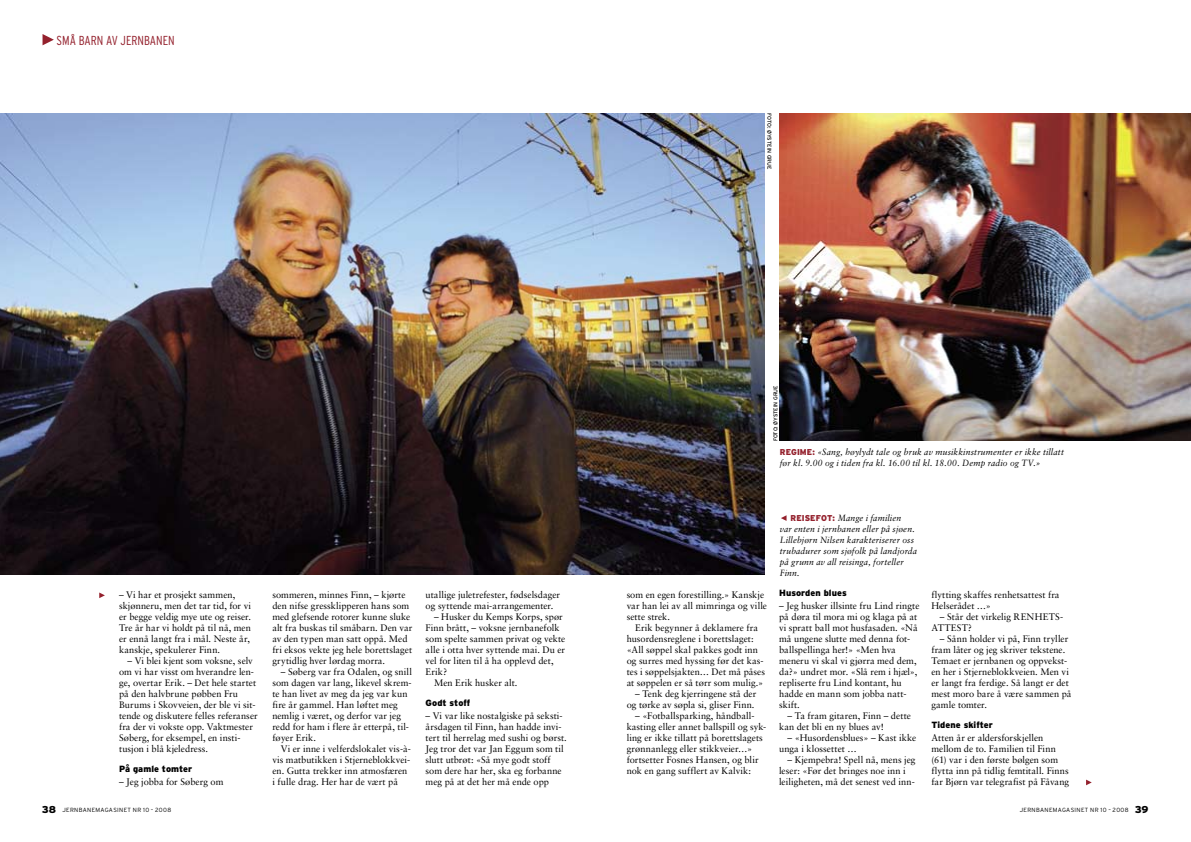
<style>
.page{position:relative;width:1191px;height:842px;background:#fff}
.page>*{position:absolute;margin:0;border:0;box-sizing:border-box;transform-origin:0 0}
.t1{font:300 condensed 13px "Interstate";color:#94212d}
.t2{font:9.5px/11px "Sabon";color:#000}
.t3{font:italic 9px/11px "Sabon";letter-spacing:.015em;color:#000;scale:.95 1}
.t4{font:900 9px "Interstate";letter-spacing:.01em;color:#000}
.t5{font:300 6px "Interstate";letter-spacing:.055em;color:#000}
.t6{font:5.5px "Interstate";color:#000}
.s1{font-family:"Interstate";font-weight:900;font-style:normal;font-size:8.5px;color:#94212d}
.s2{font-weight:900;font-size:10px}
</style>
<div class="page">
<svg style="left:43px;top:34px;width:11px;height:11px"></svg>
<svg style="left:1086px;top:780px;width:5px;height:5px"></svg>
<img style="left:0;top:113px;width:764px;height:461px">
<img style="left:780px;top:113px;width:411px;height:328px">
<svg style="left:99px;top:592px;width:6px;height:6px"></svg>
<svg style="left:781px;top:515px;width:5px;height:6px"></svg>
<h1 class="t1" style="left:57px;top:33px;width:118px">SMÅ BARN AV JERNBANEN</h1>
<p class="t6" style="left:772px;top:113px;width:57px;rotate:90deg">Foto: ØYSTEIN GRUE</p>
<p class="t2" style="left:119px;top:589px;width:133px">– Vi har et prosjekt sammen, skjønneru, men det tar tid, for vi er begge veldig mye ute og reiser.<br>Tre år har vi holdt på til nå, men er ennå langt fra i mål. Neste år, kanskje, spekulerer Finn.</p>
<p class="t2" style="left:119px;top:655px;width:140px;text-indent:9px">– Vi blei kjent som voksne, selv om vi har visst om hverandre len&shy;ge, overtar Erik. – Det hele startet på den halvbrune pøbben Fru<br>Burums i Skovveien, der ble vi sit&shy;tende og diskutere felles referanser fra der vi vokste opp. Vaktmester<br>Søberg, for eksempel, en insti&shy;tusjon i blå kjeledress.</p>
<p class="t4" style="left:119px;top:764px;width:75px">På gamle tomter</p>
<p class="t2" style="left:119px;top:776px;width:106px">– Jeg jobba for Søberg om</p>
<p class="t2" style="left:272px;top:589px;width:142px">sommeren, minnes Finn, – kjørte den nifse gressklipperen hans som med glefsende rotorer kunne sluke alt fra buskas til småbarn. Den var av den typen man satt oppå. Med fri eksos vekte jeg hele borettslaget grytidlig hver lørdag morra.</p>
<p class="t2" style="left:272px;top:666px;width:141px;text-indent:9px">– Søberg var fra Odalen, og snill som dagen var lang, likevel skrem&shy;te han livet av meg da jeg var kun fire år gammel. Han løftet meg nemlig i været, og derfor var jeg redd for ham i flere år etterpå, til&shy;føyer Erik.</p>
<p class="t2" style="left:272px;top:743px;width:140px;text-indent:9px">Vi er inne i velferdslokalet vis-à&shy;vis matbutikken i Stjerneblokkvei&shy;en. Gutta trekker inn atmosfæren i fulle drag. Her har de vært på</p>
<p class="t2" style="left:425px;top:589px;width:136px">utallige juletrefester, fødselsdager og syttende mai-arrangementer.</p>
<p class="t2" style="left:434px;top:611px;width:130px">– Husker du Kemps Korps, spør</p>
<p class="t2" style="left:425px;top:622px;width:136px">Finn brått, – voksne jernbanefolk</p>
<p class="t2" style="left:425px;top:633px;width:141px">som spelte sammen privat og vekte</p>
<p class="t2" style="left:425px;top:644px;width:141px">alle i otta hver syttende mai. Du er</p>
<p class="t2" style="left:425px;top:655px;width:129px">vel for liten til å ha opplevd det,</p>
<p class="t2" style="left:425px;top:666px;width:23px">Erik?</p>
<p class="t2" style="left:434px;top:677px;width:85px">Men Erik husker alt.</p>
<p class="t4" style="left:425px;top:698px;width:46px">Godt stoff</p>
<p class="t2" style="left:425px;top:710px;width:143px">– Vi var like nostalgiske på seksti&shy;årsdagen til Finn, han hadde invi&shy;tert til herrelag med sushi og børst.<br>Jeg tror det var Jan Eggum som til slutt utbrøt: «Så mye godt stoff som dere har her, ska eg forbanne meg på at det her må ende opp</p>
<p class="t6" style="left:772px;top:441px;width:57px;rotate:-90deg">Foto: ØYSTEIN GRUE</p>
<p class="t3" style="left:780px;top:447px;width:301px"><span class="s1">REGIME:</span> «Sang, høylydt tale og bruk av musikkinstrumenter er ikke tillatt før kl. 9.00 og i tiden fra kl. 16.00 til kl. 18.00. Demp radio og TV.»</p>
<p class="t2" style="left:626px;top:589px;width:142px">som en egen forestilling.» Kanskje var han lei av all mimringa og ville sette strek.</p>
<p class="t2" style="left:626px;top:622px;width:140px;text-indent:9px">Erik begynner å deklamere fra husordensreglene i borettslaget: «All søppel skal pakkes godt inn og surres med hyssing før det kas&shy;tes i søppelsjakten… Det må påses at søppelen er så tørr som mulig.»</p>
<p class="t2" style="left:626px;top:688px;width:131px;text-align:right">– Tenk deg kjerringene stå der og tørke av søpla si, gliser Finn.</p>
<p class="t2" style="left:626px;top:710px;width:141px;text-indent:8px">– «Fotballsparking, håndball&shy;kasting eller annet ballspill og syk&shy;ling er ikke tillatt på borettslagets grønnanlegg eller stikkveier…» fortsetter Fosnes Hansen, og blir nok en gang sufflert av Kalvik:</p>
<p class="t3" style="left:780px;top:513px;width:146px;text-indent:11px"><span class="s1">REISEFOT:</span> Mange i familien<br>var enten i jernbanen eller på sjøen.<br>Lillebjørn Nilsen karakteriserer oss trubadurer som sjøfolk på landjorda på grunn av all reisinga, forteller<br>Finn.</p>
<p class="t4" style="left:779px;top:588px;width:69px">Husorden blues</p>
<p class="t2" style="left:779px;top:600px;width:142px">– Jeg husker illsinte fru Lind ringte på døra til mora mi og klaga på at vi spratt ball mot husfasaden. «Nå må ungene slutte med denna fot&shy;ballspellinga her!» «Men hva meneru vi skal vi gjørra med dem, da?» undret mor. «Slå rem i hjæl», repliserte fru Lind kontant, hu hadde en mann som jobba natt&shy;skift.</p>
<p class="t2" style="left:779px;top:710px;width:133px;text-indent:8px">– Ta fram gitaren, Finn – dette kan det bli en ny blues av!</p>
<p class="t2" style="left:779px;top:732px;width:139px;text-indent:8px">– «Husordensblues» – Kast ikke unga i klossettet …</p>
<p class="t2" style="left:779px;top:754px;width:138px;text-indent:8px">– Kjempebra! Spell nå, mens jeg leser: «Før det bringes noe inn i leiligheten, må det senest ved inn-</p>
<p class="t2" style="left:931px;top:589px;width:130px">flytting skaffes renhetsattest fra<br>Helserådet …»</p>
<p class="t2" style="left:931px;top:611px;width:133px;text-indent:8px">– Står det virkelig RENHETS-<br>ATTEST?</p>
<p class="t2" style="left:931px;top:633px;width:141px;text-indent:8px">– Sånn holder vi på, Finn tryller fram låter og jeg skriver tekstene.<br>Temaet er jernbanen og oppvekst&shy;en her i Stjerneblokkveien. Men vi er langt fra ferdige. Så langt er det mest moro bare å være sammen på gamle tomter.</p>
<p class="t4" style="left:931px;top:720px;width:63px">Tidene skifter</p>
<p class="t2" style="left:931px;top:732px;width:139px">Atten år er aldersforskjellen mellom de to. Familien til Finn (61) var i den første bølgen som flytta inn på tidlig femtitall. Finns far Bjørn var telegrafist på Fåvang</p>
<p class="t5" style="left:42px;top:807px;width:131px"><span class="s2">38</span> JERNBANEMAGASINET NR 10 – 2008</p>
<p class="t5" style="left:1019px;top:807px;width:130px">JERNBANEMAGASINET NR 10 – 2008 <span class="s2">39</span></p>
</div>
